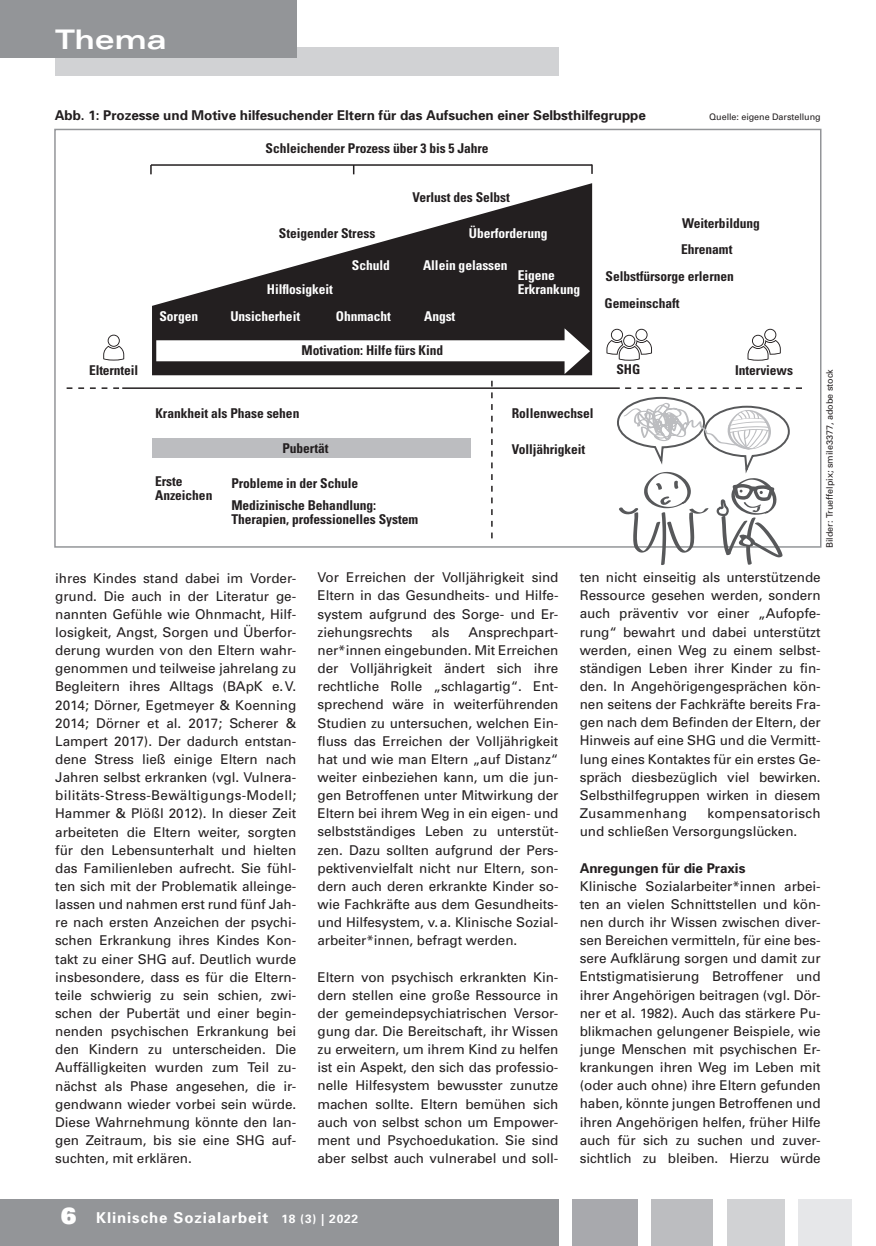
<style>
.page{position:relative;width:876px;height:1246px;background:#fff}
.page>*{position:absolute;margin:0;border:0;box-sizing:border-box;transform-origin:0 0}
.t1{font:700 expanded 27px "Univers";color:#fff}
.t2{font:700 15px "Univers";letter-spacing:.06em;color:#fff}
.t3{font:13.5px/18.1px "Univers";letter-spacing:-.005em;color:#231f20;text-align:justify}
.t4{font:700 condensed 13.5px/13.5px "Univers";letter-spacing:-.005em;color:#231f20}
.t5{font:700 13.5px "Univers";letter-spacing:-.005em;color:#231f20}
.t6{font:700 condensed 13.5px/13.5px "Univers";letter-spacing:-.005em;color:#fff}
.t7{font:9px "Univers";color:#231f20}
.s1{font-weight:900;font-size:22.5px}
.s2{font-size:12px}
</style>
<div class="page">
<div style="left:0;top:1200px;width:558px;height:46px;background:#939598"></div>
<div style="left:55px;top:47px;width:503px;height:29px;background:#d1d2d4"></div>
<div style="left:0;top:0;width:296px;height:58px;background:#939598"></div>
<div style="left:572px;top:1200px;width:66px;height:46px;background:#a8a9ad"></div>
<div style="left:651px;top:1200px;width:62px;height:46px;background:#bcbdc0"></div>
<div style="left:727px;top:1200px;width:57px;height:46px;background:#d1d2d4"></div>
<div style="left:798px;top:1200px;width:53px;height:46px;background:#e6e7e9"></div>
<svg style="left:152px;top:183px;width:440px;height:192px;fill:#231f20"></svg>
<div style="left:54px;top:129px;width:767px;height:419px;border:2px solid #939598"></div>
<div style="left:152px;top:438px;width:319px;height:20px;background:#bcbdc0"></div>
<svg style="left:67px;top:387px;width:52px;height:2px"></svg>
<hr style="left:122px;top:387px;width:498px;height:2px;background:#231f20">
<svg style="left:625px;top:387px;width:177px;height:2px"></svg>
<div style="left:156px;top:340px;width:411px;height:21px;background:#fff"></div>
<svg style="left:565px;top:328px;width:25px;height:46px"></svg>
<hr style="left:151px;top:164px;width:441px;height:2px;background:#231f20">
<svg style="left:150px;top:165px;width:2px;height:9px"></svg>
<svg style="left:591px;top:165px;width:2px;height:9px"></svg>
<svg style="left:491px;top:381px;width:2px;height:157px"></svg>
<svg style="left:616px;top:396px;width:175px;height:169px"></svg>
<svg style="left:103px;top:335px;width:21px;height:26px"></svg>
<svg style="left:747px;top:329px;width:34px;height:32px"></svg>
<svg style="left:606px;top:329px;width:46px;height:32px"></svg>
<h1 class="t1" style="left:55px;top:24px;width:113px">Thema</h1>
<p class="t5" style="left:55px;top:108px;width:593px">Abb. 1: Prozesse und Motive hilfesuchender Eltern für das Aufsuchen einer Selbsthilfegruppe</p>
<p class="t7" style="left:709px;top:112px;width:113px">Quelle: eigene Darstellung</p>
<p class="t4" style="left:266px;top:141px;width:225px">Schleichender Prozess über 3 bis 5 Jahre</p>
<p class="t4" style="left:279px;top:226px;width:98px">Steigender Stress</p>
<p class="t6" style="left:267px;top:282px;width:68px">Hilflosigkeit</p>
<p class="t6" style="left:352px;top:258px;width:39px">Schuld</p>
<p class="t4" style="left:412px;top:190px;width:99px">Verlust des Selbst</p>
<p class="t6" style="left:469px;top:226px;width:80px">Überforderung</p>
<p class="t6" style="left:423px;top:258px;width:86px">Allein gelassen</p>
<p class="t6" style="left:518px;top:269px;width:64px">Eigene<br>Erkrankung</p>
<p class="t6" style="left:159px;top:309px;width:40px">Sorgen</p>
<p class="t6" style="left:230px;top:309px;width:71px">Unsicherheit</p>
<p class="t6" style="left:336px;top:310px;width:57px">Ohnmacht</p>
<p class="t6" style="left:424px;top:309px;width:33px">Angst</p>
<p class="t4" style="left:302px;top:343px;width:143px">Motivation: Hilfe fürs Kind</p>
<p class="t4" style="left:682px;top:217px;width:79px">Weiterbildung</p>
<p class="t4" style="left:681px;top:242px;width:53px">Ehrenamt</p>
<p class="t4" style="left:606px;top:269px;width:130px">Selbstfürsorge erlernen</p>
<p class="t4" style="left:605px;top:296px;width:77px">Gemeinschaft</p>
<p class="t4" style="left:89px;top:363px;width:51px">Elternteil</p>
<p class="t4" style="left:616px;top:363px;width:25px">SHG</p>
<p class="t4" style="left:735px;top:364px;width:59px">Interviews</p>
<p class="t4" style="left:156px;top:406px;width:145px">Krankheit als Phase sehen</p>
<p class="t4" style="left:512px;top:406px;width:83px">Rollenwechsel</p>
<p class="t4" style="left:282px;top:442px;width:48px">Pubertät</p>
<p class="t4" style="left:512px;top:443px;width:75px">Volljährigkeit</p>
<p class="t4" style="left:155px;top:475px;width:59px">Erste<br>Anzeichen</p>
<p class="t4" style="left:231px;top:471px;width:146px;line-height:22.8px">Probleme in der Schule<br>Medizinische Behandlung:</p>
<p class="t4" style="left:231px;top:512px;width:188px">Therapien, professionelles System</p>
<p class="t7" style="left:824px;top:548px;width:181px;rotate:-90deg">Bilder: Trueffelpix; smile3377, adobe stock</p>
<p class="t3" style="left:55px;top:569px;width:242px">ihres Kindes stand dabei im Vorder&shy;grund. Die auch in der Literatur ge&shy;nannten Gefühle wie Ohnmacht, Hilf&shy;losigkeit, Angst, Sorgen und Überfor&shy;derung wurden von den Eltern wahr&shy;genommen und teilweise jahrelang zu Begleitern ihres Alltags (BApK e.V.<br>2014; Dörner, Egetmeyer &amp; Koenning 2014; Dörner et al. 2017; Scherer &amp; Lampert 2017). Der dadurch entstan&shy;dene Stress ließ einige Eltern nach Jahren selbst erkranken (vgl. Vulnera&shy;bilitäts-Stress-Bewältigungs-Modell; Hammer &amp; Plößl 2012). In dieser Zeit arbeiteten die Eltern weiter, sorgten für den Lebensunterhalt und hielten das Familienleben aufrecht. Sie fühl&shy;ten sich mit der Problematik alleinge&shy;lassen und nahmen erst rund fünf Jah&shy;re nach ersten Anzeichen der psychi&shy;schen Erkrankung ihres Kindes Kon&shy;takt zu einer SHG auf. Deutlich wurde insbesondere, dass es für die Eltern&shy;teile schwierig zu sein schien, zwi&shy;schen der Pubertät und einer begin&shy;nenden psychischen Erkrankung bei den Kindern zu unterscheiden. Die Auffälligkeiten wurden zum Teil zu&shy;nächst als Phase angesehen, die ir&shy;gendwann wieder vorbei sein würde.<br>Diese Wahrnehmung könnte den lan&shy;gen Zeitraum, bis sie eine SHG auf&shy;suchten, mit erklären.</p>
<p class="t3" style="left:317px;top:569px;width:242px">Vor Erreichen der Volljährigkeit sind Eltern in das Gesundheits- und Hilfe&shy;system aufgrund des Sorge- und Er&shy;ziehungsrechts</p>
<p class="t3" style="left:317px;top:623px;width:242px;text-indent:151px">Ansprechpart&shy;ner*innen eingebunden. Mit Erreichen der Volljährigkeit ändert sich ihre rechtliche Rolle „schlagartig“. Ent&shy;sprechend wäre in weiterführenden Studien zu untersuchen, welchen Ein&shy;fluss das Erreichen der Volljährigkeit hat und wie man Eltern „auf Distanz“ weiter einbeziehen kann, um die jun&shy;gen Betroffenen unter Mitwirkung der Eltern bei ihrem Weg in ein eigen- und selbstständiges Leben zu unterstüt&shy;zen. Dazu sollten aufgrund der Pers&shy;pektivenvielfalt nicht nur Eltern, son&shy;dern auch deren erkrankte Kinder so&shy;wie Fachkräfte aus dem Gesundheits&shy;und Hilfesystem, v.a. Klinische Sozial&shy;arbeiter*innen, befragt werden.</p>
<p class="t3" style="left:317px;top:968px;width:242px">Eltern von psychisch erkrankten Kin&shy;dern stellen eine große Ressource in der gemeindepsychiatrischen Versor&shy;gung dar. Die Bereitschaft, ihr Wissen zu erweitern, um ihrem Kind zu helfen ist ein Aspekt, den sich das professio&shy;nelle Hilfesystem bewusster zunutze machen sollte. Eltern bemühen sich auch von selbst schon um Empower&shy;ment und Psychoedukation. Sie sind aber selbst auch vulnerabel und soll-</p>
<p class="t3" style="left:432px;top:623px;width:19px">als</p>
<p class="t2" style="left:61px;top:1208px;width:299px"><span class="s1">6</span> Klinische Sozialarbeit <span class="s2">18 (3) | 2022</span></p>
<p class="t3" style="left:580px;top:568px;width:242px">ten nicht einseitig als unterstützende Ressource gesehen werden, sondern auch präventiv vor einer „Aufopfe&shy;rung“ bewahrt und dabei unterstützt werden, einen Weg zu einem selbst&shy;ständigen Leben ihrer Kinder zu fin&shy;den. In Angehörigengesprächen kön&shy;nen seitens der Fachkräfte bereits Fra&shy;gen nach dem Befinden der Eltern, der Hinweis auf eine SHG und die Vermitt&shy;lung eines Kontaktes für ein erstes Ge&shy;spräch diesbezüglich viel bewirken.<br>Selbsthilfegruppen wirken in diesem Zusammenhang</p>
<p class="t3" style="left:580px;top:804px;width:242px;text-indent:128px">kompensatorisch und schließen Versorgungslücken.</p>
<p class="t5" style="left:580px;top:859px;width:167px">Anregungen für die Praxis</p>
<p class="t3" style="left:580px;top:877px;width:242px">Klinische Sozialarbeiter*innen arbei&shy;ten an vielen Schnittstellen und kön&shy;nen durch ihr Wissen zwischen diver&shy;sen Bereichen vermitteln, für eine bes&shy;sere Aufklärung sorgen und damit zur Entstigmatisierung Betroffener und ihrer Angehörigen beitragen (vgl. Dör&shy;ner et al. 1982). Auch das stärkere Pu&shy;blikmachen gelungener Beispiele, wie junge Menschen mit psychischen Er&shy;krankungen ihren Weg im Leben mit (oder auch ohne) ihre Eltern gefunden haben, könnte jungen Betroffenen und ihren Angehörigen helfen, früher Hilfe auch für sich zu suchen und zuver&shy;sichtlich zu bleiben. Hierzu würde</p>
</div>
